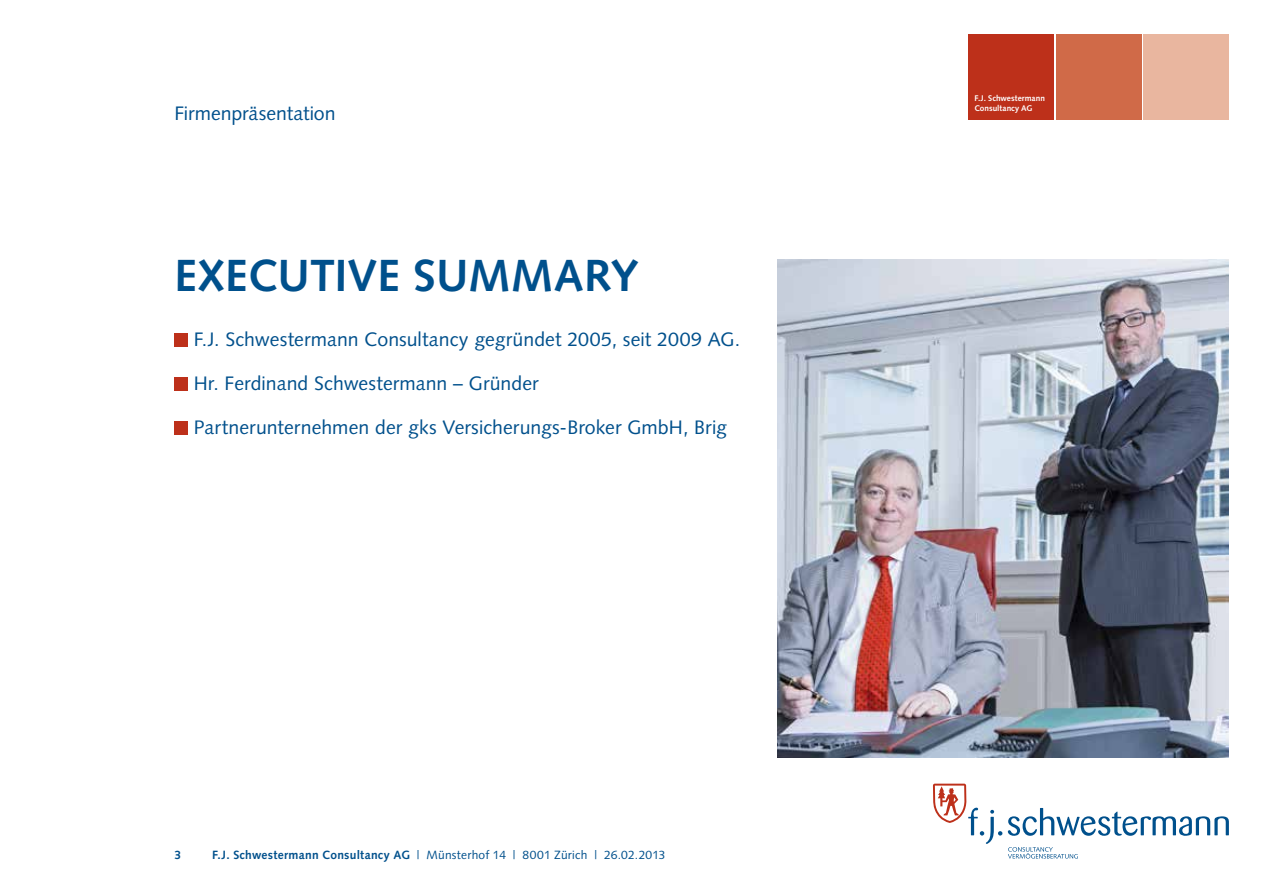
<style>
.page{position:relative;width:1263px;height:893px;background:#fff}
.page>*{position:absolute;margin:0;border:0;box-sizing:border-box;transform-origin:0 0}
.t1{font:700 45px "Syntax";letter-spacing:.01em;color:#00508c}
.t2{font:19.5px "Syntax";letter-spacing:.005em;color:#00508c}
.t3{font:12px "Syntax";letter-spacing:.015em;color:#00508c}
.t4{font:700 12px "Syntax";color:#00508c}
.t5{font:700 8.25px/10.5px "Syntax";letter-spacing:.005em;color:#fff}
.s1{font-weight:700}
</style>
<div class="page">
<div style="left:968px;top:34px;width:85px;height:85px;background:#bd301a"></div>
<div style="left:1056px;top:34px;width:85px;height:85px;background:#d06a48"></div>
<div style="left:1144px;top:34px;width:85px;height:85px;background:#e9b69f"></div>
<svg style="left:1008px;top:808px;width:221px;height:28px"></svg>
<svg style="left:1008px;top:847px;width:70px;height:12px"></svg>
<svg style="left:933px;top:784px;width:69px;height:60px"></svg>
<div style="left:174px;top:333px;width:14px;height:13px;background:#bd301a"></div>
<div style="left:174px;top:377px;width:14px;height:13px;background:#bd301a"></div>
<div style="left:174px;top:421px;width:14px;height:13px;background:#bd301a"></div>
<img style="left:778px;top:259px;width:451px;height:498px">
<p class="t2" style="left:174px;top:102px;width:163px">Firmenpräsentation</p>
<h1 class="t1" style="left:174px;top:250px;width:76px">Executive</h1>
<h1 class="t1" style="left:413px;top:250px;width:227px">Summary</h1>
<p class="t2" style="left:194px;top:328px;width:548px">F.J. Schwestermann Consultancy gegründet 2005, seit 2009 AG.</p>
<p class="t2" style="left:194px;top:372px;width:346px">Hr. Ferdinand Schwestermann – Gründer</p>
<p class="t2" style="left:194px;top:416px;width:535px">Partnerunternehmen der gks Versicherungs-Broker GmbH, Brig</p>
<p class="t4" style="left:174px;top:848px;width:8px">3</p>
<p class="t3" style="left:212px;top:848px;width:455px"><span class="s1">F.J. Schwestermann Consultancy AG</span> | Münsterhof 14 | 8001 Zürich | 26.02.2013</p>
<p class="t5" style="left:974px;top:93px;width:72px">F.J. Schwestermann<br>Consultancy AG</p>
</div>
